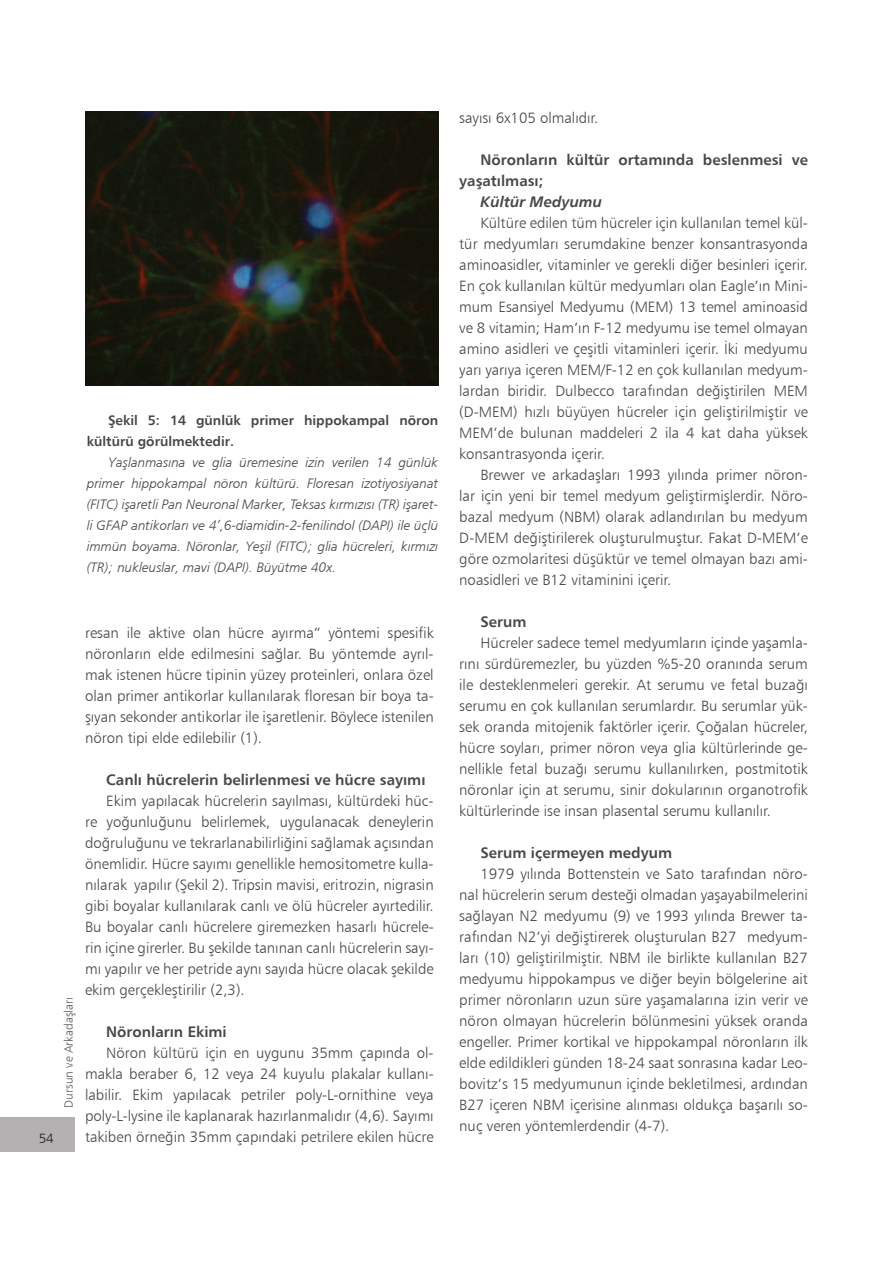
<style>
.page{position:relative;width:893px;height:1263px;background:#fff}
.page>*{position:absolute;margin:0;border:0;box-sizing:border-box;transform-origin:0 0}
.t1{font:15px/21px "Humanist 777 BT Light B";color:#464749;text-align:justify}
.t2{font:15px/21px "Humanist 777 BT Bold B";color:#464749}
.t3{font:15px "Humanist 777 BT Bold Italic B";color:#464749}
.t4{font:13.5px/21px "Humanist 777 BT Light Italic B";color:#464749;text-align:justify}
.t5{font:13.5px/21px "Humanist 777 BT Bold B";color:#464749}
.t6{font:13.5px "Humanist 777 BT Light B";color:#231f20}
.t7{font:12px "Humanist 777 BT Light B";color:#5a5b5e}
</style>
<div class="page">
<div style="left:0;top:1117px;width:75px;height:35px;background:#b3b1b2"></div>
<img style="left:85px;top:111px;width:353px;height:275px">
<p class="t5" style="left:87px;top:409px;width:353px;text-indent:21px">Şekil 5: 14 günlük primer hippokampal nöron kültürü görülmektedir.</p>
<p class="t4" style="left:87px;top:451px;width:353px;text-indent:21px">Yaşlanmasına ve glia üremesine izin verilen 14 günlük primer hippokampal nöron kültürü. Floresan izotiyosiyanat (FITC) işaretli Pan Neuronal Marker, Teksas kırmızısı (TR) işaret&shy;li GFAP antikorları ve 4’,6-diamidin-2-fenilindol (DAPI) ile üçlü immün boyama. Nöronlar, Yeşil (FITC); glia hücreleri, kırmızı (TR); nukleuslar, mavi (DAPI). Büyütme 40x.</p>
<p class="t6" style="left:39px;top:1129px;width:17px">54</p>
<p class="t7" style="left:61px;top:1108px;width:112px;rotate:-90deg">Dursun ve Arkadaşları</p>
<p class="t1" style="left:85px;top:622px;width:350px">resan ile aktive olan hücre ayırma” yöntemi spesifik nöronların elde edilmesini sağlar. Bu yöntemde ayrıl&shy;mak istenen hücre tipinin yüzey proteinleri, onlara özel olan primer antikorlar kullanılarak floresan bir boya ta&shy;şıyan sekonder antikorlar ile işaretlenir. Böylece istenilen nöron tipi elde edilebilir (1).</p>
<p class="t2" style="left:106px;top:769px;width:321px">Canlı hücrelerin belirlenmesi ve hücre sayımı</p>
<p class="t1" style="left:85px;top:790px;width:350px;text-indent:21px">Ekim yapılacak hücrelerin sayılması, kültürdeki hüc&shy;re yoğunluğunu belirlemek, uygulanacak deneylerin doğruluğunu ve tekrarlanabilirliğini sağlamak açısından önemlidir. Hücre sayımı genellikle hemositometre kulla&shy;nılarak yapılır (Şekil 2). Tripsin mavisi, eritrozin, nigrasin gibi boyalar kullanılarak canlı ve ölü hücreler ayırtedilir.<br>Bu boyalar canlı hücrelere giremezken hasarlı hücrele&shy;rin içine girerler. Bu şekilde tanınan canlı hücrelerin sayı&shy;mı yapılır ve her petride aynı sayıda hücre olacak şekilde ekim gerçekleştirilir (2,3).</p>
<p class="t2" style="left:106px;top:1021px;width:122px">Nöronların Ekimi</p>
<p class="t1" style="left:85px;top:1042px;width:350px;text-indent:21px">Nöron kültürü için en uygunu 35mm çapında ol&shy;makla beraber 6, 12 veya 24 kuyulu plakalar kullanı&shy;labilir. Ekim yapılacak petriler poly-L-ornithine veya poly-L-lysine ile kaplanarak hazırlanmalıdır (4,6). Sayımı takiben örneğin 35mm çapındaki petrilere ekilen hücre</p>
<p class="t1" style="left:459px;top:107px;width:141px">sayısı 6x105 olmalıdır.</p>
<p class="t2" style="left:459px;top:149px;width:350px;text-indent:21px">Nöronların kültür ortamında beslenmesi ve yaşatılması;</p>
<p class="t3" style="left:480px;top:192px;width:123px">Kültür Medyumu</p>
<p class="t1" style="left:459px;top:212px;width:350px;text-indent:21px">Kültüre edilen tüm hücreler için kullanılan temel kül&shy;tür medyumları serumdakine benzer konsantrasyonda aminoasidler, vitaminler ve gerekli diğer besinleri içerir.<br>En çok kullanılan kültür medyumları olan Eagle’ın Mini&shy;mum Esansiyel Medyumu (MEM) 13 temel aminoasid ve 8 vitamin; Ham’ın F-12 medyumu ise temel olmayan amino asidleri ve çeşitli vitaminleri içerir. İki medyumu yarı yarıya içeren MEM/F-12 en çok kullanılan medyum&shy;lardan biridir. Dulbecco tarafından değiştirilen MEM (D-MEM) hızlı büyüyen hücreler için geliştirilmiştir ve MEM’de bulunan maddeleri 2 ila 4 kat daha yüksek konsantrasyonda içerir.</p>
<p class="t1" style="left:459px;top:464px;width:350px;text-indent:21px">Brewer ve arkadaşları 1993 yılında primer nöron&shy;lar için yeni bir temel medyum geliştirmişlerdir. Nöro&shy;bazal medyum (NBM) olarak adlandırılan bu medyum D-MEM değiştirilerek oluşturulmuştur. Fakat D-MEM’e göre ozmolaritesi düşüktür ve temel olmayan bazı ami&shy;noasidleri ve B12 vitaminini içerir.</p>
<p class="t2" style="left:480px;top:611px;width:47px">Serum</p>
<p class="t1" style="left:459px;top:632px;width:350px;text-indent:21px">Hücreler sadece temel medyumların içinde yaşamla&shy;rını sürdüremezler, bu yüzden %5-20 oranında serum ile desteklenmeleri gerekir. At serumu ve fetal buzağı serumu en çok kullanılan serumlardır. Bu serumlar yük&shy;sek oranda mitojenik faktörler içerir. Çoğalan hücreler, hücre soyları, primer nöron veya glia kültürlerinde ge&shy;nellikle fetal buzağı serumu kullanılırken, postmitotik nöronlar için at serumu, sinir dokularının organotrofik kültürlerinde ise insan plasental serumu kullanılır.</p>
<p class="t2" style="left:480px;top:842px;width:193px">Serum içermeyen medyum</p>
<p class="t1" style="left:459px;top:863px;width:350px;text-indent:21px">1979 yılında Bottenstein ve Sato tarafından nöro&shy;nal hücrelerin serum desteği olmadan yaşayabilmelerini sağlayan N2 medyumu (9) ve 1993 yılında Brewer ta&shy;rafından N2’yi değiştirerek oluşturulan B27 medyum&shy;ları (10) geliştirilmiştir. NBM ile birlikte kullanılan B27 medyumu hippokampus ve diğer beyin bölgelerine ait primer nöronların uzun süre yaşamalarına izin verir ve nöron olmayan hücrelerin bölünmesini yüksek oranda engeller. Primer kortikal ve hippokampal nöronların ilk elde edildikleri günden 18-24 saat sonrasına kadar Leo&shy;bovitz’s 15 medyumunun içinde bekletilmesi, ardından B27 içeren NBM içerisine alınması oldukça başarılı so&shy;nuç veren yöntemlerdendir (4-7).</p>
</div>
